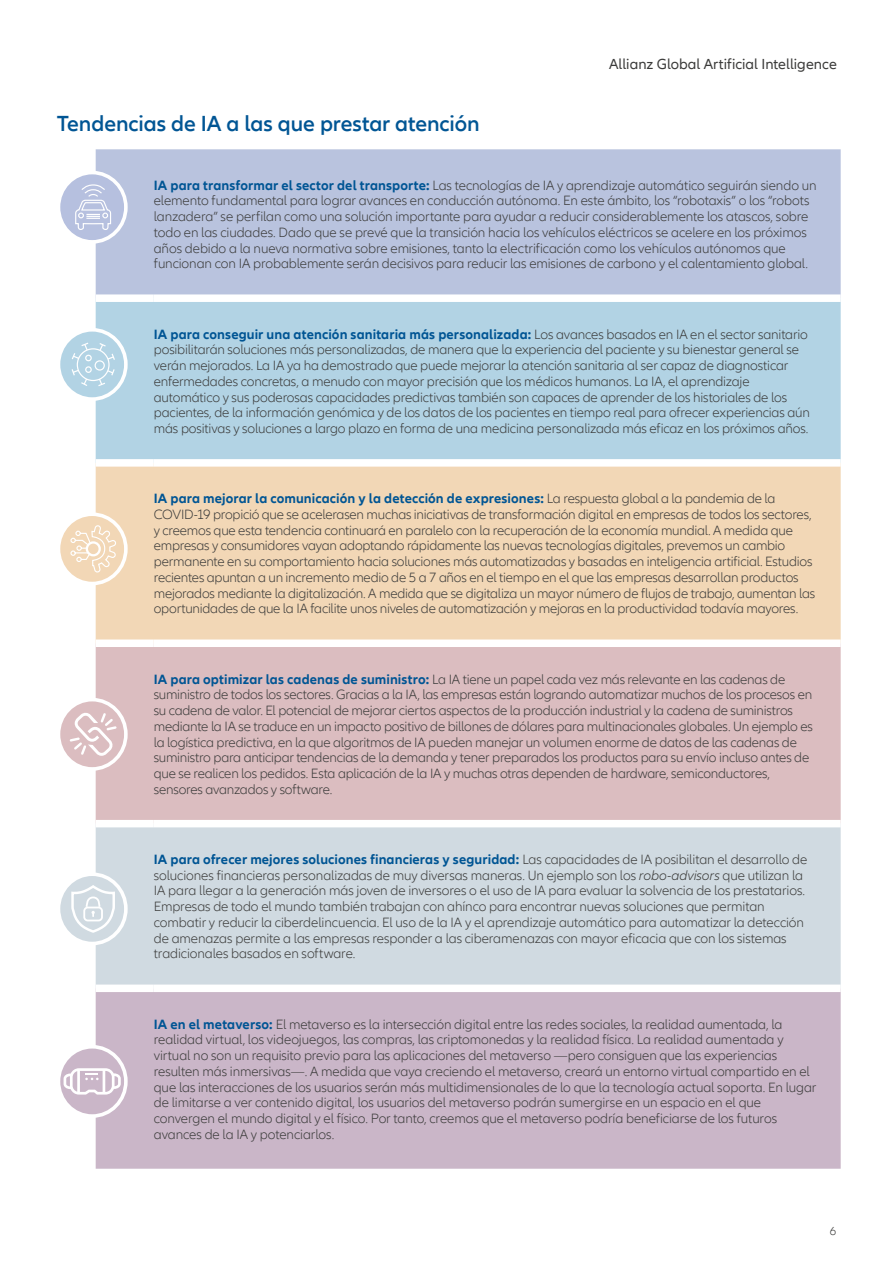
<style>
.page{position:relative;width:893px;height:1263px;background:#fff}
.page>*{position:absolute;margin:0;border:0;box-sizing:border-box;transform-origin:0 0}
.t1{font:600 22.5px "Allianz Neo";letter-spacing:-.005em;color:#005594}
.t2{font:15px "Allianz Neo";color:#3b3b3a}
.t3{font:300 13.8px/15.8px "Allianz Neo";letter-spacing:-.015em;color:#3b3b3a}
.t4{font:300 12px "Allianz Neo";color:#3b3b3a}
.s1{font-weight:700;color:#005594}
.s2{font-style:italic}
</style>
<div class="page">
<div style="left:96px;top:149px;width:745px;height:145px;background:#b9c3de"></div>
<div style="left:96px;top:302px;width:745px;height:157px;background:#b2d3e4"></div>
<div style="left:96px;top:467px;width:745px;height:172px;background:#f2d7b6"></div>
<div style="left:96px;top:647px;width:745px;height:173px;background:#dbbdc0"></div>
<div style="left:96px;top:827px;width:745px;height:157px;background:#d0dae1"></div>
<div style="left:96px;top:992px;width:745px;height:177px;background:#cab6c8"></div>
<div style="left:58px;top:173px;width:68px;height:69px;background:#b6c0df;border-radius:50%"></div>
<svg style="left:75px;top:184px;width:37px;height:58px"></svg>
<div style="left:57px;top:171px;width:71px;height:73px;border:4px solid #fff;border-radius:50%"></div>
<svg style="left:58px;top:700px;width:68px;height:69px"></svg>
<svg style="left:68px;top:711px;width:50px;height:46px"></svg>
<div style="left:57px;top:698px;width:71px;height:73px;border:4px solid #fff;border-radius:50%"></div>
<svg style="left:58px;top:330px;width:68px;height:69px;background:#bcd8e7"></svg>
<svg style="left:72px;top:343px;width:43px;height:43px;background:#bedae8"></svg>
<div style="left:57px;top:328px;width:71px;height:73px;border:4px solid #fff;border-radius:50%"></div>
<svg style="left:58px;top:514px;width:68px;height:69px"></svg>
<svg style="left:70px;top:514px;width:47px;height:69px"></svg>
<div style="left:57px;top:512px;width:71px;height:73px;border:4px solid #fff;border-radius:50%"></div>
<svg style="left:58px;top:874px;width:68px;height:69px"></svg>
<svg style="left:70px;top:886px;width:46px;height:48px"></svg>
<div style="left:83px;top:906px;width:20px;height:15px;border:2px solid #fff;border-radius:4px"></div>
<div style="left:57px;top:872px;width:71px;height:73px;border:4px solid #fff;border-radius:50%"></div>
<div style="left:58px;top:1047px;width:68px;height:69px;background:#cab6c8;border-radius:50%"></div>
<svg style="left:64px;top:1068px;width:57px;height:26px"></svg>
<div style="left:57px;top:1045px;width:71px;height:73px;border:4px solid #fff;border-radius:50%"></div>
<h1 class="t1" style="left:57px;top:110px;width:424px">Tendencias de IA a las que prestar atención</h1>
<p class="t2" style="left:609px;top:55px;width:229px">Allianz Global Artificial Intelligence</p>
<p class="t3" style="left:154px;top:178px;width:664px"><span class="s1">IA para transformar el sector del transporte:</span> Las tecnologías de IA y aprendizaje automático seguirán siendo un elemento fundamental para lograr avances en conducción autónoma. En este ámbito, los “robotaxis” o los “robots lanzadera” se perfilan como una solución importante para ayudar a reducir considerablemente los atascos, sobre todo en las ciudades. Dado que se prevé que la transición hacia los vehículos eléctricos se acelere en los próximos años debido a la nueva normativa sobre emisiones, tanto la electrificación como los vehículos autónomos que funcionan con IA probablemente serán decisivos para reducir las emisiones de carbono y el calentamiento global.</p>
<p class="t3" style="left:154px;top:326px;width:658px"><span class="s1">IA para conseguir una atención sanitaria más personalizada:</span> Los avances basados en IA en el sector sanitario posibilitarán soluciones más personalizadas, de manera que la experiencia del paciente y su bienestar general se verán mejorados. La IA ya ha demostrado que puede mejorar la atención sanitaria al ser capaz de diagnosticar enfermedades concretas, a menudo con mayor precisión que los médicos humanos. La IA, el aprendizaje automático y sus poderosas capacidades predictivas también son capaces de aprender de los historiales de los pacientes, de la información genómica y de los datos de los pacientes en tiempo real para ofrecer experiencias aún más positivas y soluciones a largo plazo en forma de una medicina personalizada más eficaz en los próximos años.</p>
<p class="t3" style="left:154px;top:491px;width:663px"><span class="s1">IA para mejorar la comunicación y la detección de expresiones:</span> La respuesta global a la pandemia de la COVID-19 propició que se acelerasen muchas iniciativas de transformación digital en empresas de todos los sectores, y creemos que esta tendencia continuará en paralelo con la recuperación de la economía mundial. A medida que empresas y consumidores vayan adoptando rápidamente las nuevas tecnologías digitales, prevemos un cambio permanente en su comportamiento hacia soluciones más automatizadas y basadas en inteligencia artificial. Estudios recientes apuntan a un incremento medio de 5 a 7 años en el tiempo en el que las empresas desarrollan productos mejorados mediante la digitalización. A medida que se digitaliza un mayor número de flujos de trabajo, aumentan las oportunidades de que la IA facilite unos niveles de automatización y mejoras en la productividad todavía mayores.</p>
<p class="t3" style="left:154px;top:671px;width:661px"><span class="s1">IA para optimizar las cadenas de suministro:</span> La IA tiene un papel cada vez más relevante en las cadenas de suministro de todos los sectores. Gracias a la IA, las empresas están logrando automatizar muchos de los procesos en su cadena de valor. El potencial de mejorar ciertos aspectos de la producción industrial y la cadena de suministros mediante la IA se traduce en un impacto positivo de billones de dólares para multinacionales globales. Un ejemplo es la logística predictiva, en la que algoritmos de IA pueden manejar un volumen enorme de datos de las cadenas de suministro para anticipar tendencias de la demanda y tener preparados los productos para su envío incluso antes de que se realicen los pedidos. Esta aplicación de la IA y muchas otras dependen de hardware, semiconductores, sensores avanzados y software.</p>
<p class="t3" style="left:154px;top:852px;width:655px"><span class="s1">IA para ofrecer mejores soluciones financieras y seguridad:</span> Las capacidades de IA posibilitan el desarrollo de soluciones financieras personalizadas de muy diversas maneras. Un ejemplo son los <span class="s2">robo-advisors</span> que utilizan la IA para llegar a la generación más joven de inversores o el uso de IA para evaluar la solvencia de los prestatarios.<br>Empresas de todo el mundo también trabajan con ahínco para encontrar nuevas soluciones que permitan combatir y reducir la ciberdelincuencia. El uso de la IA y el aprendizaje automático para automatizar la detección de amenazas permite a las empresas responder a las ciberamenazas con mayor eficacia que con los sistemas tradicionales basados en software.</p>
<p class="t3" style="left:154px;top:1016px;width:664px"><span class="s1">IA en el metaverso:</span> El metaverso es la intersección digital entre las redes sociales, la realidad aumentada, la realidad virtual, los videojuegos, las compras, las criptomonedas y la realidad física. La realidad aumentada y virtual no son un requisito previo para las aplicaciones del metaverso —pero consiguen que las experiencias resulten más inmersivas—. A medida que vaya creciendo el metaverso, creará un entorno virtual compartido en el que las interacciones de los usuarios serán más multidimensionales de lo que la tecnología actual soporta. En lugar de limitarse a ver contenido digital, los usuarios del metaverso podrán sumergirse en un espacio en el que convergen el mundo digital y el físico. Por tanto, creemos que el metaverso podría beneficiarse de los futuros avances de la IA y potenciarlos.</p>
<p class="t4" style="left:830px;top:1224px;width:8px">6</p>
</div>
